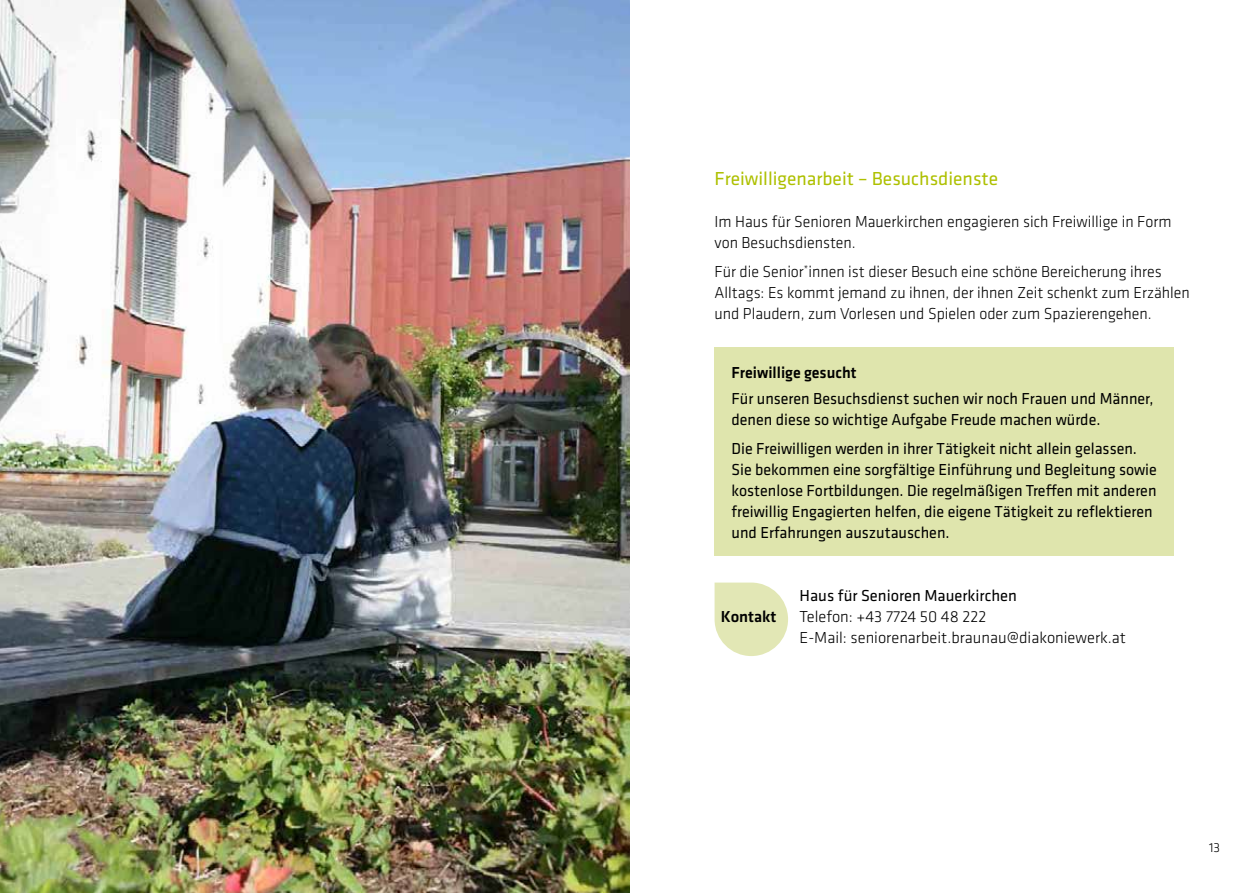
<style>
.page{position:relative;width:1259px;height:893px;background:#fff}
.page>*{position:absolute;margin:0;border:0;box-sizing:border-box;transform-origin:0 0}
.t1{font:19.5px "Klavika Basic";color:#aec000}
.t2{font:16.5px/21px "Klavika Basic";color:#000}
.t3{font:300 16.5px/21px "Klavika Basic";color:#000}
.t4{font:500 16.5px "Klavika Basic";color:#000}
.t5{font:300 13.5px "Klavika Basic";color:#000}
</style>
<div class="page">
<div style="left:714px;top:348px;width:460px;height:208px;background:#dfe5ad"></div>
<svg style="left:714px;top:583px;width:74px;height:73px"></svg>
<img style="left:0;top:0;width:629px;height:893px">
<p class="t1" style="left:714px;top:165px;width:285px">Freiwilligenarbeit – Besuchsdienste</p>
<p class="t3" style="left:714px;top:211px;width:458px">Im Haus für Senioren Mauerkirchen engagieren sich Freiwillige in Form von Besuchsdiensten.</p>
<p class="t3" style="left:714px;top:261px;width:477px">Für die Senior<sup>*</sup>innen ist dieser Besuch eine schöne Bereicherung ihres<br>Alltags: Es kommt jemand zu ihnen, der ihnen Zeit schenkt zum Erzählen und Plaudern, zum Vorlesen und Spielen oder zum Spazierengehen.</p>
<p class="t4" style="left:731px;top:362px;width:127px">Freiwillige gesucht</p>
<p class="t2" style="left:731px;top:387px;width:423px">Für unseren Besuchsdienst suchen wir noch Frauen und Männer, denen diese so wichtige Aufgabe Freude machen würde.</p>
<p class="t2" style="left:731px;top:437px;width:427px">Die Freiwilligen werden in ihrer Tätigkeit nicht allein gelassen.<br>Sie bekommen eine sorgfältige Einführung und Begleitung sowie kostenlose Fortbildungen. Die regelmäßigen Treffen mit anderen freiwillig Engagierten helfen, die eigene Tätigkeit zu reflektieren und Erfahrungen auszutauschen.</p>
<p class="t2" style="left:799px;top:584px;width:219px">Haus für Senioren Mauerkirchen</p>
<p class="t4" style="left:721px;top:605px;width:57px">Kontakt</p>
<p class="t3" style="left:799px;top:606px;width:328px">Telefon: +43 7724 50 48 222<br>E-Mail: seniorenarbeit.braunau@diakoniewerk.at</p>
<p class="t5" style="left:1209px;top:839px;width:13px">13</p>
</div>
